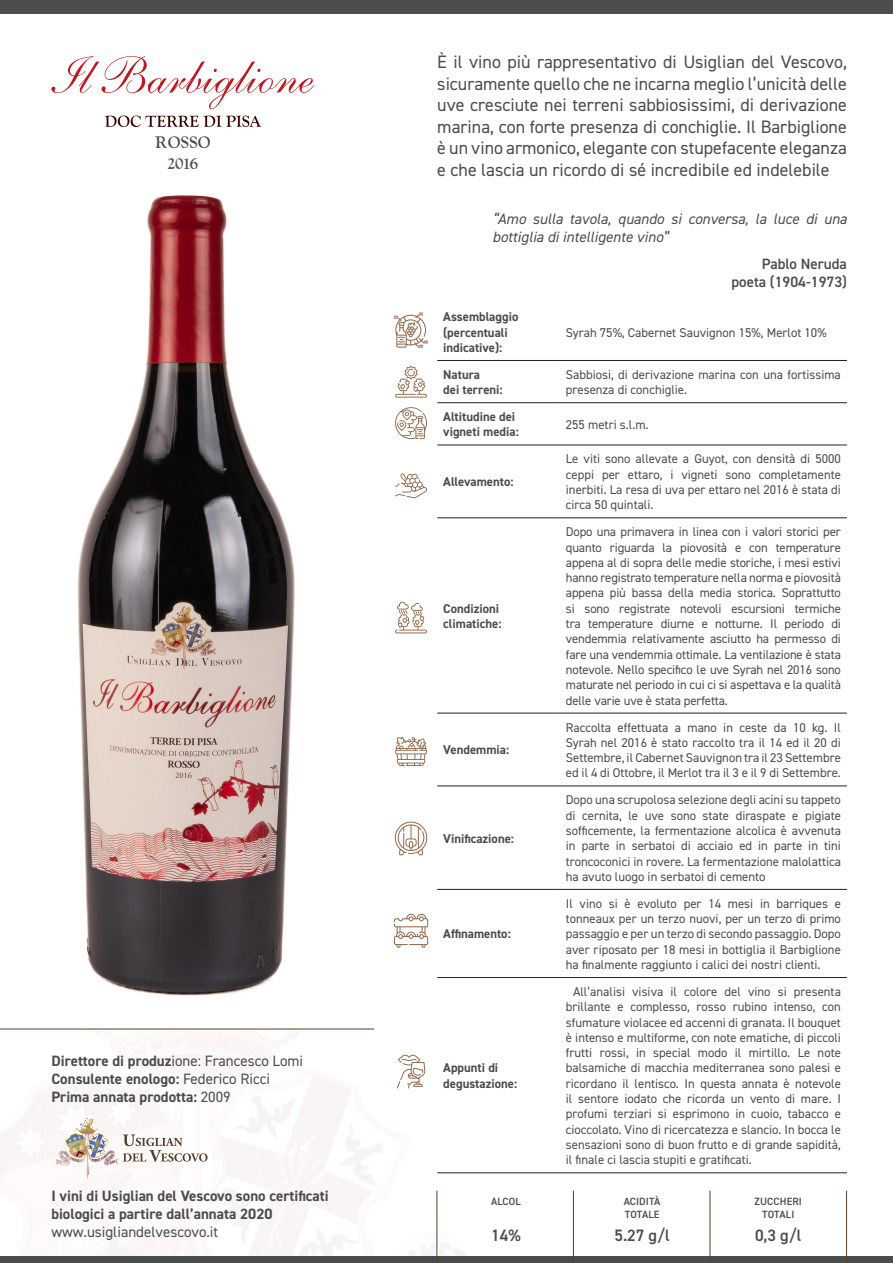
<style>
.page{position:relative;width:893px;height:1263px;background:#fff}
.page>*{position:absolute;margin:0;border:0;box-sizing:border-box;transform-origin:0 0}
.t1{font:18px/21.6px "DIN2014";color:#4b4c4d;text-align:justify}
.t2{font:600 16.5px "DIN2014";color:#4b4c4d}
.t3{font:700 16.5px/21px "LTC Goudy Oldstyle Pro";letter-spacing:.02em;color:#4b4c4d;text-align:center}
.t4{font:700 15px/18px "DIN2014";color:#4b4c4d}
.t5{font:italic 15px/18px "DIN2014";color:#4b4c4d}
.t6{font:600 15px/18px "DIN2014";color:#4b4c4d;text-align:right}
.t7{font:15px "DIN2014";color:#4b4c4d}
.t8{font:12.75px/15.3px "DIN2014";color:#4b4c4d;text-align:justify}
.t9{font:700 12.75px/15.3px "DIN2014";color:#4b4c4d}
.t10{font:600 10.5px/12.6px "DIN2014";letter-spacing:.01em;color:#4b4c4d}
.s1{font-weight:400}
</style>
<div class="page">
<img style="left:0;top:913px;width:533px;height:344px">
<img style="left:0;top:109px;width:374px;height:920px">
<hr style="left:437px;top:360px;width:123px;height:1px;background:#231f20">
<hr style="left:560px;top:360px;width:287px;height:1px;background:#231f20">
<hr style="left:437px;top:402px;width:123px;height:1px;background:#231f20">
<hr style="left:560px;top:402px;width:287px;height:1px;background:#231f20">
<hr style="left:437px;top:445px;width:123px;height:1px;background:#231f20">
<hr style="left:560px;top:445px;width:287px;height:1px;background:#231f20">
<hr style="left:437px;top:518px;width:123px;height:1px;background:#231f20">
<hr style="left:560px;top:518px;width:287px;height:1px;background:#231f20">
<hr style="left:437px;top:713px;width:123px;height:1px;background:#231f20">
<hr style="left:560px;top:713px;width:287px;height:1px;background:#231f20">
<hr style="left:437px;top:786px;width:123px;height:1px;background:#231f20">
<hr style="left:560px;top:786px;width:287px;height:1px;background:#231f20">
<hr style="left:437px;top:889px;width:123px;height:1px;background:#231f20">
<hr style="left:560px;top:889px;width:287px;height:1px;background:#231f20">
<hr style="left:437px;top:977px;width:123px;height:1px;background:#231f20">
<hr style="left:560px;top:977px;width:287px;height:1px;background:#231f20">
<hr style="left:437px;top:1172px;width:123px;height:1px;background:#231f20">
<hr style="left:560px;top:1172px;width:287px;height:1px;background:#231f20">
<div style="left:0;top:0;width:893px;height:13px;background:#4b4c4d"></div>
<div style="left:0;top:1257px;width:893px;height:6px;background:#4b4c4d"></div>
<svg style="left:51px;top:56px;width:263px;height:53px"></svg>
<svg style="left:105px;top:116px;width:156px;height:11px"></svg>
<hr style="left:0;top:1029px;width:374px;height:1px;background:#563e28">
<hr style="left:436px;top:1190px;width:1px;height:73px;background:#563e28">
<hr style="left:573px;top:1190px;width:1px;height:73px;background:#563e28">
<hr style="left:710px;top:1190px;width:1px;height:73px;background:#563e28">
<hr style="left:846px;top:1190px;width:1px;height:73px;background:#563e28">
<svg style="left:395px;top:737px;width:32px;height:29px"></svg>
<svg style="left:395px;top:473px;width:32px;height:25px"></svg>
<svg style="left:395px;top:366px;width:32px;height:32px"></svg>
<svg style="left:395px;top:602px;width:32px;height:31px"></svg>
<svg style="left:395px;top:407px;width:32px;height:32px"></svg>
<svg style="left:394px;top:313px;width:34px;height:35px"></svg>
<svg style="left:395px;top:821px;width:32px;height:34px"></svg>
<svg style="left:397px;top:1054px;width:28px;height:34px"></svg>
<svg style="left:394px;top:914px;width:34px;height:33px"></svg>
<img style="left:51px;top:1116px;width:70px;height:64px">
<svg style="left:123px;top:1134px;width:85px;height:28px"></svg>
<p class="t3" style="left:155px;top:133px;width:57px">ROSSO<br>2016</p>
<p class="t4" style="left:51px;top:1052px;width:253px">Direttore di produz<span class="s1">ione: Francesco Lomi<br></span>Consulente enologo: <span class="s1">Federico Ricci<br></span>Prima annata prodotta: <span class="s1">2009</span></p>
<p class="t4" style="left:51px;top:1187px;width:279px">I vini di Usiglian del Vescovo sono certificati biologici a partire dall’annata 2020</p>
<p class="t7" style="left:51px;top:1223px;width:168px">www.usigliandelvescovo.it</p>
<p class="t1" style="left:437px;top:51px;width:411px">È il vino più rappresentativo di Usiglian del Vescovo, sicuramente quello che ne incarna meglio l’unicità delle uve cresciute nei terreni sabbiosissimi, di derivazione marina, con forte presenza di conchiglie. Il Barbiglione è un vino armonico, elegante con stupefacente eleganza e che lascia un ricordo di sé incredibile ed indelebile</p>
<p class="t5" style="left:493px;top:210px;width:356px">“Amo sulla tavola, quando si conversa, la luce di una bottiglia di intelligente vino”</p>
<p class="t6" style="left:731px;top:254px;width:117px">Pablo Neruda poeta (1904-1973)</p>
<p class="t9" style="left:443px;top:309px;width:77px">Assemblaggio (percentuali indicative):</p>
<p class="t8" style="left:566px;top:324px;width:262px">Syrah 75%, Cabernet Sauvignon 15%, Merlot 10%</p>
<p class="t9" style="left:443px;top:367px;width:61px">Natura<br>dei terreni:</p>
<p class="t8" style="left:566px;top:367px;width:276px">Sabbiosi, di derivazione marina con una fortissima presenza di conchiglie.</p>
<p class="t9" style="left:443px;top:409px;width:77px">Altitudine dei vigneti media:</p>
<p class="t8" style="left:566px;top:416px;width:84px">255 metri s.l.m.</p>
<p class="t9" style="left:443px;top:474px;width:72px">Allevamento:</p>
<p class="t8" style="left:566px;top:451px;width:277px">Le viti sono allevate a Guyot, con densità di 5000 ceppi per ettaro, i vigneti sono completamente inerbiti. La resa di uva per ettaro nel 2016 è stata di circa 50 quintali.</p>
<p class="t9" style="left:443px;top:600px;width:60px">Condizioni climatiche:</p>
<p class="t9" style="left:443px;top:742px;width:67px">Vendemmia:</p>
<p class="t9" style="left:443px;top:830px;width:72px">Vinificazione:</p>
<p class="t9" style="left:443px;top:926px;width:69px">Affinamento:</p>
<p class="t9" style="left:443px;top:1060px;width:75px">Appunti di degustazione:</p>
<p class="t10" style="left:491px;top:1195px;width:31px">ALCOL</p>
<p class="t2" style="left:491px;top:1224px;width:31px">14%</p>
<p class="t8" style="left:566px;top:524px;width:277px">Dopo una primavera in linea con i valori storici per quanto riguarda la piovosità e con temperature appena al di sopra delle medie storiche, i mesi estivi hanno registrato temperature nella norma e piovosità appena più bassa della media storica. Soprattutto si sono registrate notevoli escursioni termiche tra temperature diurne e notturne. Il periodo di vendemmia relativamente asciutto ha permesso di fare una vendemmia ottimale. La ventilazione è stata notevole. Nello specifico le uve Syrah nel 2016 sono maturate nel periodo in cui ci si aspettava e la qualità delle varie uve è stata perfetta.</p>
<p class="t8" style="left:566px;top:719px;width:277px">Raccolta effettuata a mano in ceste da 10 kg. Il Syrah nel 2016 è stato raccolto tra il 14 ed il 20 di Settembre, il Cabernet Sauvignon tra il 23 Settembre ed il 4 di Ottobre, il Merlot tra il 3 e il 9 di Settembre.</p>
<p class="t8" style="left:566px;top:792px;width:277px">Dopo una scrupolosa selezione degli acini su tappeto di cernita, le uve sono state diraspate e pigiate sofficemente, la fermentazione alcolica è avvenuta in parte in serbatoi di acciaio ed in parte in tini troncoconici in rovere. La fermentazione malolattica ha avuto luogo in serbatoi di cemento</p>
<p class="t8" style="left:566px;top:895px;width:277px">Il vino si è evoluto per 14 mesi in barriques e tonneaux per un terzo nuovi, per un terzo di primo passaggio e per un terzo di secondo passaggio. Dopo aver riposato per 18 mesi in bottiglia il Barbiglione ha finalmente raggiunto i calici dei nostri clienti.</p>
<p class="t8" style="left:566px;top:984px;width:277px;text-indent:7px">All’analisi visiva il colore del vino si presenta brillante e complesso, rosso rubino intenso, con sfumature violacee ed accenni di granata. Il bouquet è intenso e multiforme, con note ematiche, di piccoli frutti rossi, in special modo il mirtillo. Le note balsamiche di macchia mediterranea sono palesi e ricordano il lentisco. In questa annata è notevole il sentore iodato che ricorda un vento di mare. I profumi terziari si esprimono in cuoio, tabacco e cioccolato. Vino di ricercatezza e slancio. In bocca le sensazioni sono di buon frutto e di grande sapidità, il finale ci lascia stupiti e gratificati.</p>
<p class="t10" style="left:624px;top:1195px;width:38px">ACIDITÀ<br>TOTALE</p>
<p class="t2" style="left:614px;top:1224px;width:57px">5.27 g/l</p>
<p class="t10" style="left:755px;top:1195px;width:49px;text-align:center">ZUCCHERI<br>TOTALI</p>
<p class="t2" style="left:755px;top:1224px;width:48px">0,3 g/l</p>
</div>
